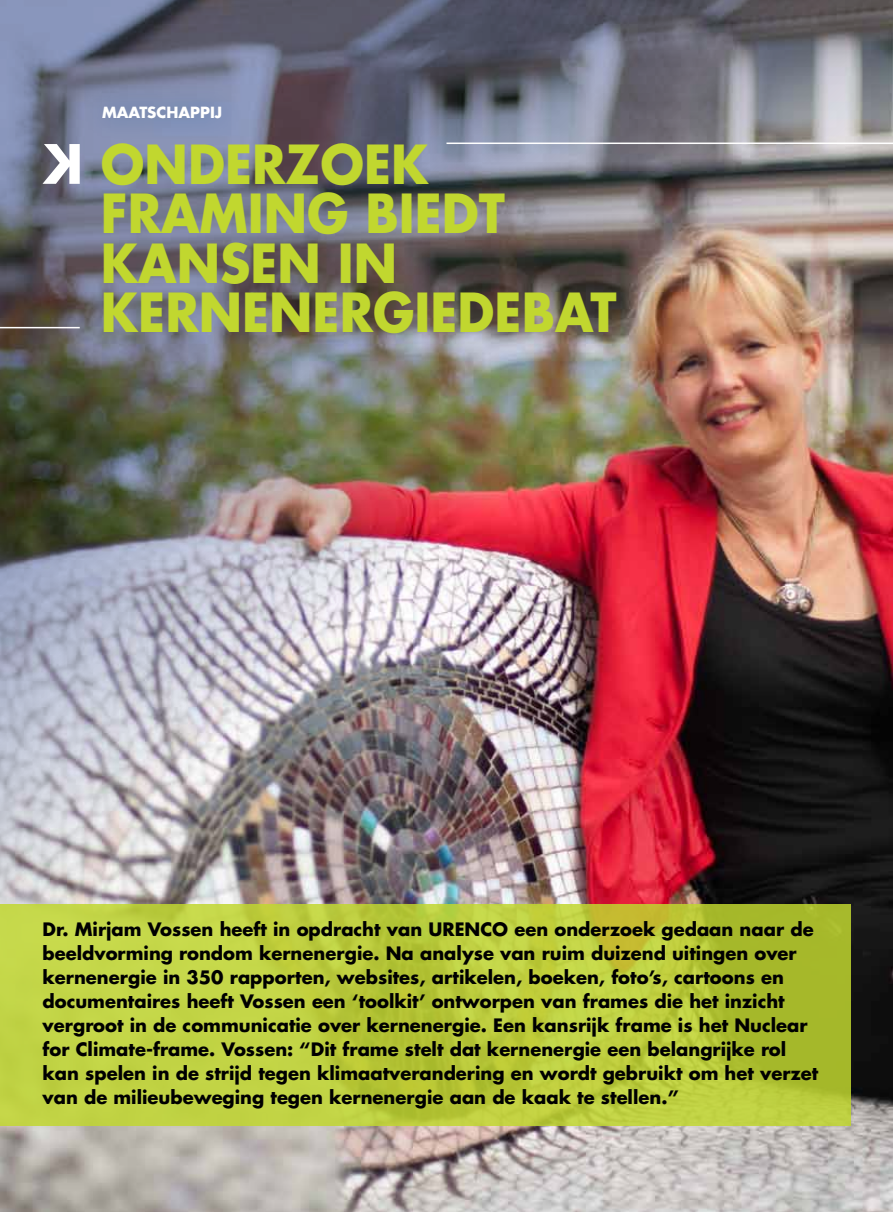
<style>
.page{position:relative;width:893px;height:1212px;background:#fff}
.page>*{position:absolute;margin:0;border:0;box-sizing:border-box;transform-origin:0 0}
.t1{font:700 52.35px/49.5px "Futura";color:#c1d72f;scale:.94 1}
.t2{font:700 18px/24px "Futura";color:#000}
.t3{font:700 15px "Futura";color:#fff}
</style>
<div class="page">
<img style="left:0;top:971px;width:893px;height:241px">
<img style="left:0;top:0;width:893px;height:971px">
<hr style="left:0;top:327px;width:80px;height:1px;background:#fff">
<hr style="left:446px;top:143px;width:447px;height:1px;background:#fff">
<div style="left:80px;top:83px;width:164px;height:58px;background:#8390b3"></div>
<svg style="left:43px;top:144px;width:37px;height:40px"></svg>
<svg style="left:0;top:905px;width:850px;height:221px;background:#bbcc3d"></svg>
<p class="t3" style="left:102px;top:102px;width:122px">Maatsc happij</p>
<h1 class="t1" style="left:101px;top:138px;width:314px">On derzoek framin</h1>
<h1 class="t1" style="left:307px;top:187px;width:212px">g bie dt</h1>
<h1 class="t1" style="left:101px;top:237px;width:119px">kansen</h1>
<h1 class="t1" style="left:338px;top:237px;width:30px">in</h1>
<h1 class="t1" style="left:101px;top:286px;width:37px">kernener</h1>
<h1 class="t1" style="left:373px;top:286px;width:261px">gie debat</h1>
<p class="t2" style="left:43px;top:917px;width:777px">Dr. Mirjam Vossen heeft in opdracht van URENCO een onderzoek gedaan naar de beeldvorming rondom kernenergie. Na analyse van ruim duizend uitingen over kernenergie in 350 rapporten, websites, artikelen, boeken, foto’s, cartoons en documentaires heeft Vossen een ‘toolkit’ ontworpen van frames die het inzicht vergroot in de communicatie over kernenergie. Een kansrijk frame is het Nuclear for Climate-frame. Vossen: “Dit frame stelt dat kernenergie een belangrijke rol kan spelen in de strijd tegen klimaatverandering en wordt gebruikt om het verzet van de milieubeweging tegen kernenergie aan de kaak te stellen.”</p>
</div>
